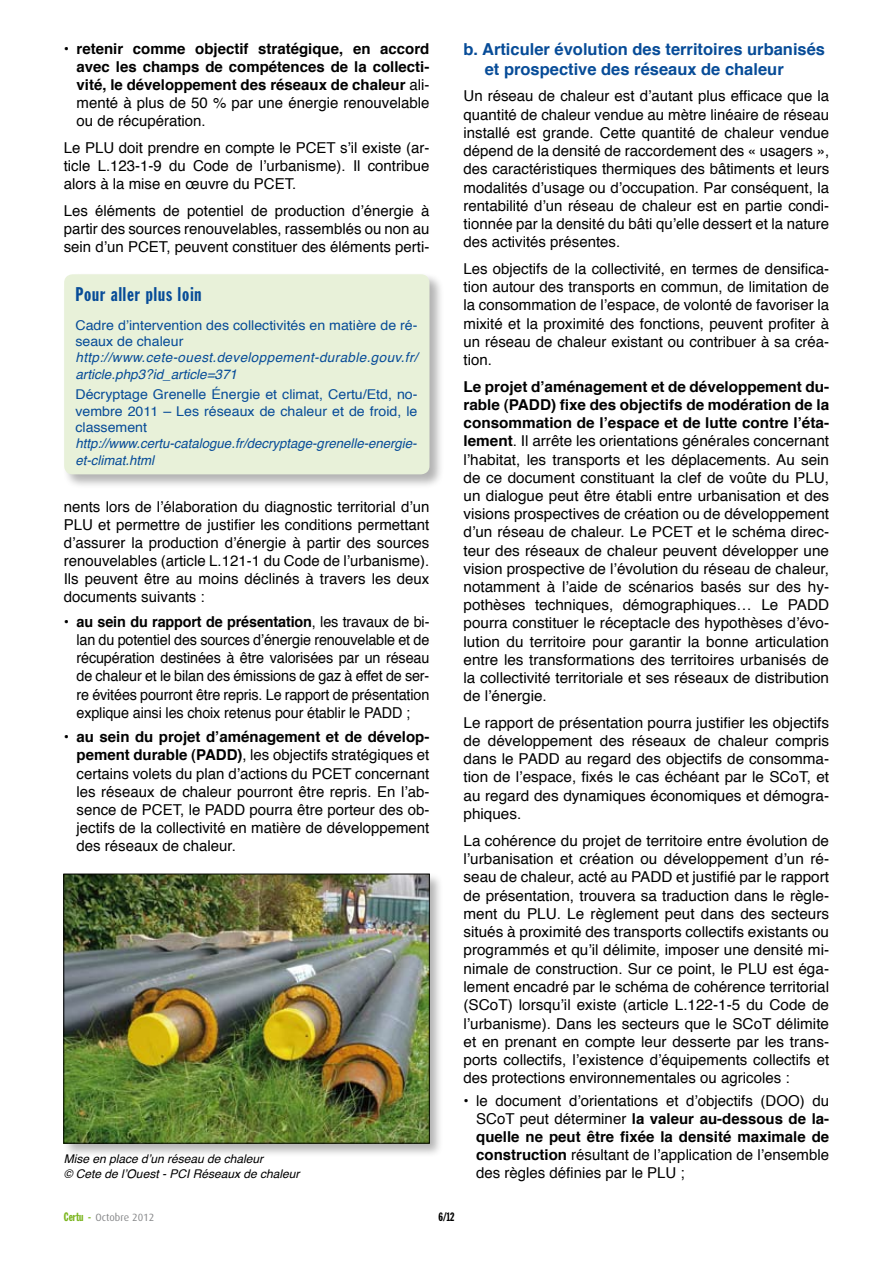
<style>
.page{position:relative;width:893px;height:1263px;background:#fff}
.page>*{position:absolute;margin:0;border:0;box-sizing:border-box;transform-origin:0 0}
.t1{font:19.5px "Franklin Gothic Extra Cond";letter-spacing:.05em;color:#074c98}
.t2{font:700 16.5px/19.8px "Helvetica";color:#074c98}
.t3{font:15px/18.1px "Helvetica";color:#000;text-align:justify}
.t4{font:700 15px/18.1px "Helvetica";color:#000;text-align:justify}
.t5{font:13.5px/16.4px "Helvetica";color:#074c98;scale:1.05 1}
.t6{font:italic 13.5px/16.4px "Helvetica";letter-spacing:.03em;color:#074c98}
.t7{font:italic 13.5px/16.4px "Helvetica";color:#074c98}
.t8{font:italic 12px/14.4px "Helvetica";color:#000}
.t9{font:12px "Franklin Gothic Extra Cond";color:#000}
.t10{font:10.5px "Dax OT";color:#87888a}
.s1{font-weight:400}
.s2{font-weight:700}
.s3{font-family:"Franklin Gothic Extra Cond";font-size:12px;color:#7ab51d}
</style>
<div class="page">
<div style="left:62px;top:872px;width:382px;height:286px;background:#000;opacity:.3"></div>
<img style="left:66px;top:876px;width:361px;height:265px">
<div style="left:64px;top:874px;width:365px;height:269px;border:1px solid #000"></div>
<div style="left:62px;top:272px;width:382px;height:217px;background:#000;opacity:.3"></div>
<div style="left:64px;top:274px;width:365px;height:200px;background:#e8f1d9;border-radius:9px"></div>
<p class="t4" style="left:77px;top:40px;width:354px;text-indent:-13px"><span class="s1">•</span> retenir comme objectif stratégique, en accord avec les champs de compétences de la collecti&shy;vité, le développement des réseaux de chaleur <span class="s1">ali&shy;menté à plus de 50 % par une énergie renouvelable ou de récupération.</span></p>
<p class="t3" style="left:64px;top:139px;width:367px">Le PLU doit prendre en compte le PCET s’il existe (ar&shy;ticle L.123-1-9 du Code de l’urbanisme). Il contribue alors à la mise en œuvre du PCET.</p>
<p class="t3" style="left:64px;top:202px;width:367px">Les éléments de potentiel de production d’énergie à partir des sources renouvelables, rassemblés ou non au sein d’un PCET, peuvent constituer des éléments perti-</p>
<h1 class="t1" style="left:75px;top:283px;width:128px">Pour aller plus loin</h1>
<p class="t5" style="left:75px;top:317px;width:327px">Cadre d’intervention des collectivités en matière de ré&shy;seaux de chaleur</p>
<p class="t6" style="left:75px;top:350px;width:344px">http://www.cete-ouest.developpement-durable.gouv.fr/ article.php3?id_article=371</p>
<p class="t5" style="left:75px;top:387px;width:327px;text-align:justify">Décryptage Grenelle Énergie et climat, Certu/Etd, no&shy;vembre 2011 – Les réseaux de chaleur et de froid, le classement</p>
<p class="t7" style="left:75px;top:436px;width:343px">http://www.certu-catalogue.fr/decryptage-grenelle-energie&shy;et-climat.html</p>
<p class="t3" style="left:64px;top:498px;width:367px">nents lors de l’élaboration du diagnostic territorial d’un PLU et permettre de justifier les conditions permettant d’assurer la production d’énergie à partir des sources renouvelables (article L.121-1 du Code de l’urbanisme).<br>Ils peuvent être au moins déclinés à travers les deux documents suivants :</p>
<p class="t3" style="left:77px;top:613px;width:354px;text-indent:-13px">• <span class="s2">au sein du rapport de présentation</span>, les travaux de bi&shy;lan du potentiel des sources d’énergie renouvelable et de récupération destinées à être valorisées par un réseau de chaleur et le bilan des émissions de gaz à effet de ser&shy;re évitées pourront être repris. Le rapport de présentation explique ainsi les choix retenus pour établir le PADD ;</p>
<p class="t3" style="left:77px;top:728px;width:354px;text-indent:-13px">• <span class="s2">au sein du projet d’aménagement et de dévelop&shy;pement durable (PADD)</span>, les objectifs stratégiques et certains volets du plan d’actions du PCET concernant les réseaux de chaleur pourront être repris. En l’ab&shy;sence de PCET, le PADD pourra être porteur des ob&shy;jectifs de la collectivité en matière de développement des réseaux de chaleur.</p>
<p class="t8" style="left:64px;top:1152px;width:237px">Mise en place d’un réseau de chaleur<br>© Cete de l’Ouest - PCI Réseaux de chaleur</p>
<p class="t2" style="left:485px;top:39px;width:342px;text-indent:-21px">b. Articuler évolution des territoires urbanisés et prospective des réseaux de chaleur</p>
<p class="t3" style="left:463px;top:88px;width:367px">Un réseau de chaleur est d’autant plus efficace que la quantité de chaleur vendue au mètre linéaire de réseau installé est grande. Cette quantité de chaleur vendue dépend de la densité de raccordement des « usagers », des caractéristiques thermiques des bâtiments et leurs modalités d’usage ou d’occupation. Par conséquent, la rentabilité d’un réseau de chaleur est en partie condi&shy;tionnée par la densité du bâti qu’elle dessert et la nature des activités présentes.</p>
<p class="t3" style="left:463px;top:260px;width:367px">Les objectifs de la collectivité, en termes de densifica&shy;tion autour des transports en commun, de limitation de la consommation de l’espace, de volonté de favoriser la mixité et la proximité des fonctions, peuvent profiter à un réseau de chaleur existant ou contribuer à sa créa&shy;tion.</p>
<p class="t3" style="left:463px;top:378px;width:367px"><span class="s2">Le projet d’aménagement et de développement du&shy;rable (PADD) fixe des objectifs de modération de la consommation de l’espace et de lutte contre l’éta&shy;lement</span>. Il arrête les orientations générales concernant l’habitat, les transports et les déplacements. Au sein de ce document constituant la clef de voûte du PLU, un dialogue peut être établi entre urbanisation et des visions prospectives de création ou de développement d’un réseau de chaleur. Le PCET et le schéma direc&shy;teur des réseaux de chaleur peuvent développer une vision prospective de l’évolution du réseau de chaleur, notamment à l’aide de scénarios basés sur des hy&shy;pothèses techniques, démographiques… Le PADD pourra constituer le réceptacle des hypothèses d’évo&shy;lution du territoire pour garantir la bonne articulation entre les transformations des territoires urbanisés de la collectivité territoriale et ses réseaux de distribution de l’énergie.</p>
<p class="t3" style="left:463px;top:713px;width:367px">Le rapport de présentation pourra justifier les objectifs de développement des réseaux de chaleur compris dans le PADD au regard des objectifs de consomma&shy;tion de l’espace, fixés le cas échéant par le SCoT, et au regard des dynamiques économiques et démogra&shy;phiques.</p>
<p class="t3" style="left:463px;top:832px;width:367px">La cohérence du projet de territoire entre évolution de l’urbanisation et création ou développement d’un ré&shy;seau de chaleur, acté au PADD et justifié par le rapport de présentation, trouvera sa traduction dans le règle&shy;ment du PLU. Le règlement peut dans des secteurs situés à proximité des transports collectifs existants ou programmés et qu’il délimite, imposer une densité mi&shy;nimale de construction. Sur ce point, le PLU est éga&shy;lement encadré par le schéma de cohérence territorial (SCoT) lorsqu’il existe (article L.122-1-5 du Code de l’urbanisme). Dans les secteurs que le SCoT délimite et en prenant en compte leur desserte par les trans&shy;ports collectifs, l’existence d’équipements collectifs et des protections environnementales ou agricoles :</p>
<p class="t3" style="left:476px;top:1092px;width:354px;text-indent:-13px">• le document d’orientations et d’objectifs (DOO) du SCoT peut déterminer <span class="s2">la valeur au-dessous de la&shy;quelle ne peut être fixée la densité maximale de construction</span> résultant de l’application de l’ensemble des règles définies par le PLU ;</p>
<p class="t10" style="left:64px;top:1211px;width:92px"><span class="s3">Certu -</span> Octobre 2012</p>
<p class="t9" style="left:439px;top:1210px;width:17px">6/12</p>
</div>
